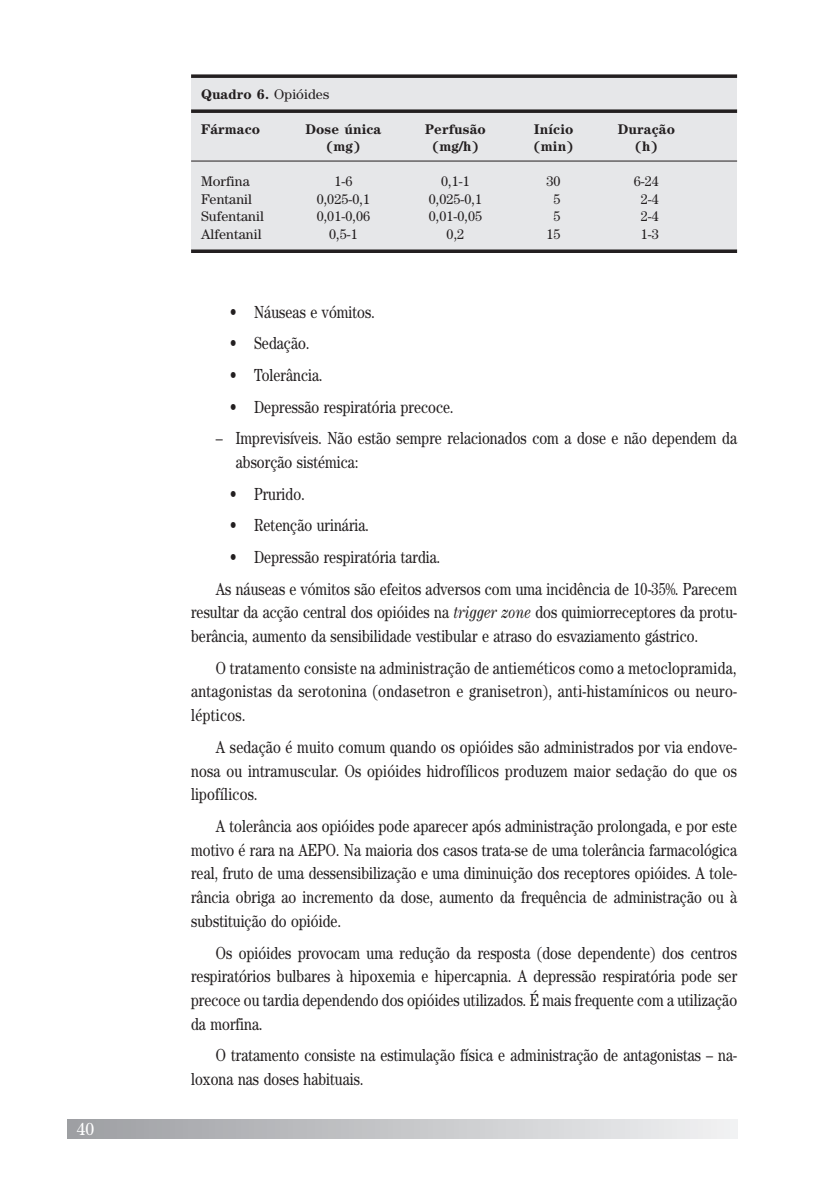
<style>
.page{position:relative;width:819px;height:1191px;background:#fff}
.page>*{position:absolute;margin:0;border:0;box-sizing:border-box;transform-origin:0 0}
.t1{font:17.5px/23.6px "Century";letter-spacing:.005em;color:#231f20;scale:.8 1}
.t2{font:17.5px "Century";color:#fff}
.t3{font:14px "Century";letter-spacing:.005em;color:#231f20}
.t4{font:700 14px "Century";letter-spacing:.005em;color:#231f20}
.s1{font-weight:400}
.s2{font-style:italic}
</style>
<div class="page">
<div style="left:67px;top:1119px;width:670px;height:19px;background:linear-gradient(to right,#9d9ea2,#f0f1f2)"></div>
<div style="left:191px;top:77px;width:546px;height:174px;background:#e6e7e9"></div>
<svg style="left:191px;top:74px;width:546px;height:4px;background:#3d393a"></svg>
<svg style="left:191px;top:109px;width:546px;height:4px;background:#3a3738"></svg>
<hr style="left:191px;top:161px;width:546px;height:1px;background:#231f20">
<svg style="left:191px;top:249px;width:546px;height:4px;background:#3a3738"></svg>
<p class="t2" style="left:77px;top:1118px;width:19px">40</p>
<p class="t4" style="left:201px;top:86px;width:130px">Quadro 6. <span class="s1">Opióides</span></p>
<p class="t4" style="left:201px;top:121px;width:61px">Fármaco</p>
<p class="t4" style="left:305px;top:121px;width:77px">Dose única</p>
<p class="t4" style="left:425px;top:121px;width:62px">Perfusão</p>
<p class="t4" style="left:533px;top:121px;width:41px">Início</p>
<p class="t4" style="left:618px;top:121px;width:59px">Duração</p>
<p class="t4" style="left:326px;top:138px;width:35px">(mg)</p>
<p class="t4" style="left:432px;top:138px;width:48px">(mg/h)</p>
<p class="t4" style="left:533px;top:138px;width:41px">(min)</p>
<p class="t4" style="left:635px;top:138px;width:24px">(h)</p>
<p class="t3" style="left:201px;top:173px;width:50px">Morfina</p>
<p class="t3" style="left:334px;top:173px;width:20px">1-6</p>
<p class="t3" style="left:441px;top:173px;width:30px">0,1-1</p>
<p class="t3" style="left:546px;top:173px;width:16px">30</p>
<p class="t3" style="left:633px;top:173px;width:27px">6-24</p>
<p class="t3" style="left:201px;top:191px;width:53px">Fentanil</p>
<p class="t3" style="left:316px;top:191px;width:55px">0,025-0,1</p>
<p class="t3" style="left:428px;top:191px;width:55px">0,025-0,1</p>
<p class="t3" style="left:553px;top:191px;width:8px">5</p>
<p class="t3" style="left:640px;top:191px;width:20px">2-4</p>
<p class="t3" style="left:201px;top:208px;width:64px">Sufentanil</p>
<p class="t3" style="left:316px;top:208px;width:55px">0,01-0,06</p>
<p class="t3" style="left:428px;top:208px;width:55px">0,01-0,05</p>
<p class="t3" style="left:553px;top:208px;width:8px">5</p>
<p class="t3" style="left:640px;top:208px;width:20px">2-4</p>
<p class="t3" style="left:201px;top:226px;width:62px">Alfentanil</p>
<p class="t3" style="left:329px;top:226px;width:30px">0,5-1</p>
<p class="t3" style="left:446px;top:226px;width:19px">0,2</p>
<p class="t3" style="left:546px;top:226px;width:16px">15</p>
<p class="t3" style="left:641px;top:226px;width:20px">1-3</p>
<p class="t1" style="left:230px;top:299px;width:183px">• Náuseas e vómitos.</p>
<p class="t1" style="left:230px;top:331px;width:101px">• Sedação.</p>
<p class="t1" style="left:230px;top:363px;width:117px">• Tolerância.</p>
<p class="t1" style="left:230px;top:394px;width:281px">• Depressão respiratória precoce.</p>
<p class="t1" style="left:236px;top:426px;width:628px;text-indent:-20px">– Imprevisíveis. Não estão sempre relacionados com a dose e não dependem da absorção sistémica:</p>
<p class="t1" style="left:230px;top:481px;width:95px">• Prurido.</p>
<p class="t1" style="left:230px;top:513px;width:175px">• Retenção urinária.</p>
<p class="t1" style="left:216px;top:541px;width:653px;line-height:31.7px;text-indent:14px">• Depressão respiratória tardia.<br>As náuseas e vómitos são efeitos adversos com uma incidência de 10-35%. Parecem</p>
<p class="t1" style="left:191px;top:600px;width:684px">resultar da acção central dos opióides na <span class="s2">trigger zone</span> dos quimiorreceptores da protu&shy;berância, aumento da sensibilidade vestibular e atraso do esvaziamento gástrico.</p>
<p class="t1" style="left:191px;top:655px;width:684px;text-align:justify;text-indent:25px">O tratamento consiste na administração de antieméticos como a metoclopramida, antagonistas da serotonina (ondasetron e granisetron), anti-histamínicos ou neuro&shy;lépticos.</p>
<p class="t1" style="left:191px;top:735px;width:684px;text-align:justify;text-indent:25px">A sedação é muito comum quando os opióides são administrados por via endove&shy;nosa ou intramuscular. Os opióides hidrofílicos produzem maior sedação do que os lipofílicos.</p>
<p class="t1" style="left:191px;top:813px;width:684px;text-align:justify;text-indent:25px">A tolerância aos opióides pode aparecer após administração prolongada, e por este motivo é rara na AEPO. Na maioria dos casos trata-se de uma tolerância farmacológica real, fruto de uma dessensibilização e uma diminuição dos receptores opióides. A tole&shy;rância obriga ao incremento da dose, aumento da frequência de administração ou à substituição do opióide.</p>
<p class="t1" style="left:191px;top:940px;width:684px;text-align:justify;text-indent:25px">Os opióides provocam uma redução da resposta (dose dependente) dos centros respiratórios bulbares à hipoxemia e hipercapnia. A depressão respiratória pode ser precoce ou tardia dependendo dos opióides utilizados. É mais frequente com a utilização da morfina.</p>
<p class="t1" style="left:191px;top:1043px;width:684px;text-indent:25px">O tratamento consiste na estimulação física e administração de antagonistas – na&shy;loxona nas doses habituais.</p>
</div>
